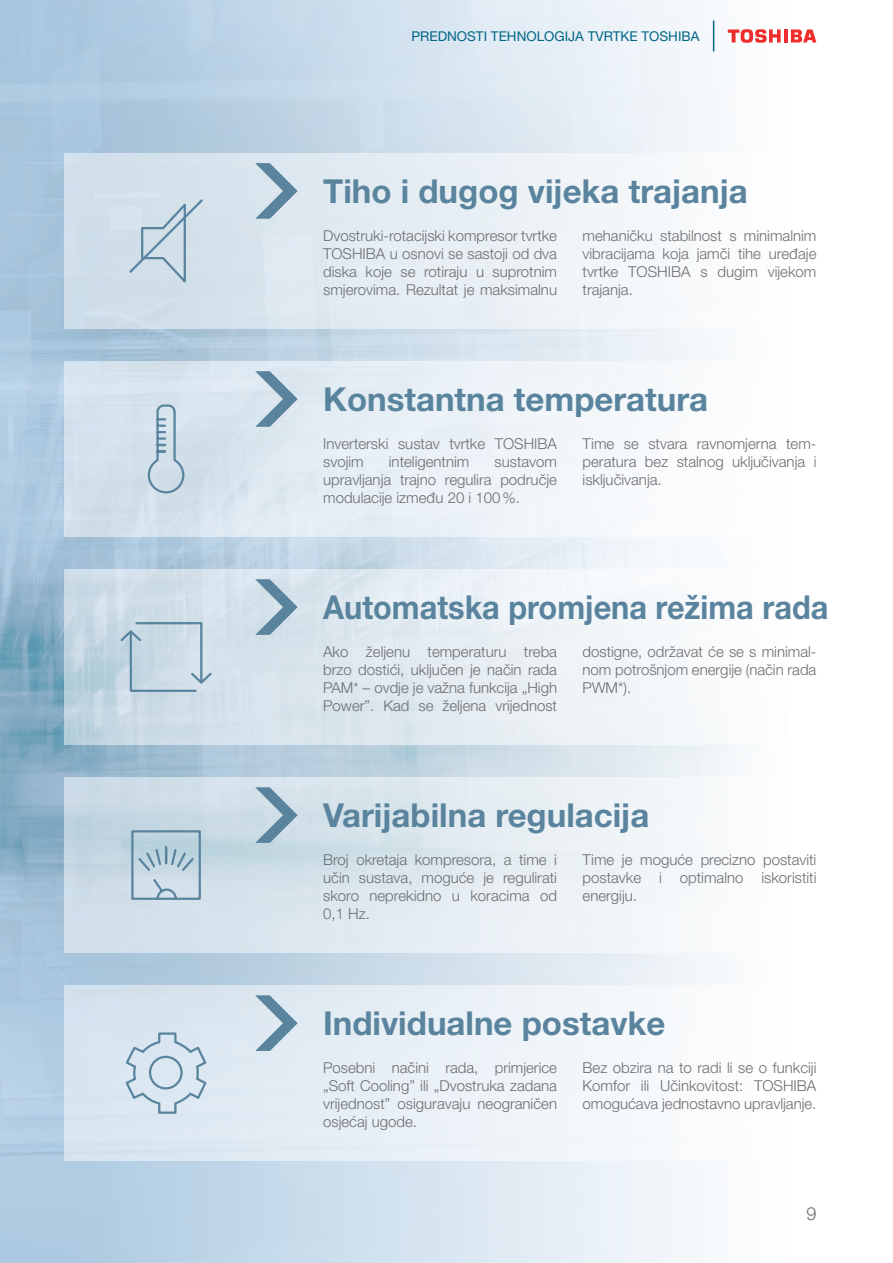
<style>
.page{position:relative;width:893px;height:1263px;background:#fff}
.page>*{position:absolute;margin:0;border:0;box-sizing:border-box;transform-origin:0 0}
.t1{font:700 33px "Helvetica Neue LT Pro";color:#5a849e}
.t2{font:700 33px "Helvetica Neue LT Pro";color:#5a849e;scale:.93 1}
.t3{font:300 18px "Helvetica Neue LT Pro";color:#6c6d70}
.t4{font:300 15px/18px "Helvetica Neue LT Pro";color:#6c6d70;text-align:justify}
.t5{font:13.5px "Helvetica Neue LT Pro";color:#016584}
</style>
<div class="page">
<img style="left:0;top:0;width:817px;height:1263px">
<hr style="left:784px;top:29px;width:4px;height:14px;background:#ee2e2c">
<svg style="left:791px;top:29px;width:25px;height:14px"></svg>
<svg style="left:728px;top:29px;width:53px;height:14px"></svg>
<hr style="left:0;top:361px;width:1px;height:592px;background:#fff">
<hr style="left:713px;top:21px;width:1px;height:30px;background:#016584">
<div style="left:64px;top:985px;width:829px;height:176px;background:linear-gradient(to right,#d5e3ef,#fff)"></div>
<div style="left:64px;top:777px;width:829px;height:176px;background:linear-gradient(to right,#c6d8e3,#fff)"></div>
<div style="left:64px;top:153px;width:829px;height:176px;background:linear-gradient(to right,#cedde9,#fff)"></div>
<div style="left:64px;top:361px;width:829px;height:176px;background:linear-gradient(to right,#d1e0ec,#fff)"></div>
<div style="left:64px;top:569px;width:829px;height:176px;background:linear-gradient(to right,#c7d8e4,#fff)"></div>
<svg style="left:255px;top:995px;width:43px;height:56px;background:#b1c6d5"></svg>
<svg style="left:124px;top:1031px;width:84px;height:84px;background:#cadae6"></svg>
<svg style="left:255px;top:787px;width:43px;height:56px;background:#a8c0ce"></svg>
<svg style="left:130px;top:829px;width:72px;height:72px;background:#b1c8d6"></svg>
<svg style="left:255px;top:163px;width:43px;height:56px;background:#afc5d3"></svg>
<svg style="left:127px;top:197px;width:78px;height:90px;background:#c6d6e2"></svg>
<svg style="left:255px;top:371px;width:43px;height:56px;background:#afc5d3"></svg>
<svg style="left:147px;top:403px;width:39px;height:92px;background:#bfd1de"></svg>
<svg style="left:255px;top:579px;width:43px;height:56px;background:#aac1d0"></svg>
<svg style="left:118px;top:621px;width:96px;height:72px;background:#c1d3df"></svg>
<div style="left:0;top:943px;width:52px;height:304px;background:#b0cce3"></div>
<p class="t5" style="left:411px;top:28px;width:290px">PREDNOSTI TEHNOLOGIJA TVRTKE TOSHIBA</p>
<h1 class="t1" style="left:323px;top:171px;width:426px">Tiho i dugog vijeka trajanja</h1>
<p class="t4" style="left:323px;top:226px;width:235px">Dvostruki-rotacijski kompresor tvrtke TOSHIBA u osnovi se sastoji od dva diska koje se rotiraju u suprotnim smjerovima. Rezultat je maksimalnu</p>
<p class="t4" style="left:583px;top:226px;width:235px">mehaničku stabilnost s minimalnim vibracijama koja jamči tihe uređaje tvrtke TOSHIBA s dugim vijekom trajanja.</p>
<h1 class="t1" style="left:323px;top:379px;width:387px">Konstantna temperatura</h1>
<p class="t4" style="left:323px;top:434px;width:235px">Inverterski sustav tvrtke TOSHIBA svojim</p>
<p class="t4" style="left:389px;top:452px;width:82px">inteligentnim</p>
<p class="t4" style="left:323px;top:452px;width:235px;text-indent:171px">sustavom upravljanja trajno regulira područje modulacije između 20 i 100%.</p>
<p class="t4" style="left:583px;top:434px;width:235px">Time se stvara ravnomjerna tem&shy;peratura bez stalnog uključivanja i isključivanja.</p>
<h1 class="t2" style="left:323px;top:587px;width:545px">Automatska promjena režima rada</h1>
<p class="t4" style="left:323px;top:642px;width:235px">Ako željenu temperaturu treba brzo dostići, uključen je način rada PAM* – ovdje je važna funkcija „High Power”. Kad se željena vrijednost</p>
<p class="t4" style="left:583px;top:642px;width:235px">dostigne, održavat će se s minimal&shy;nom potrošnjom energije (način rada PWM*).</p>
<h1 class="t1" style="left:323px;top:795px;width:328px">Varijabilna regulacija</h1>
<p class="t4" style="left:323px;top:850px;width:235px">Broj okretaja kompresora, a time i učin sustava, moguće je regulirati skoro neprekidno u koracima od 0,1 Hz.</p>
<p class="t4" style="left:583px;top:850px;width:235px">Time je moguće precizno postaviti postavke i optimalno iskoristiti energiju.</p>
<h1 class="t1" style="left:323px;top:1003px;width:344px">Individualne postavke</h1>
<p class="t4" style="left:323px;top:1058px;width:235px">Posebni načini rada, primjerice „Soft Cooling” ili „Dvostruka zadana vrijednost” osiguravaju neograničen osjećaj ugode.</p>
<p class="t4" style="left:583px;top:1058px;width:235px">Bez obzira na to radi li se o funkciji Komfor ili Učinkovitost: TOSHIBA omogućava jednostavno upravljanje.</p>
<p class="t3" style="left:806px;top:1202px;width:12px">9</p>
</div>
